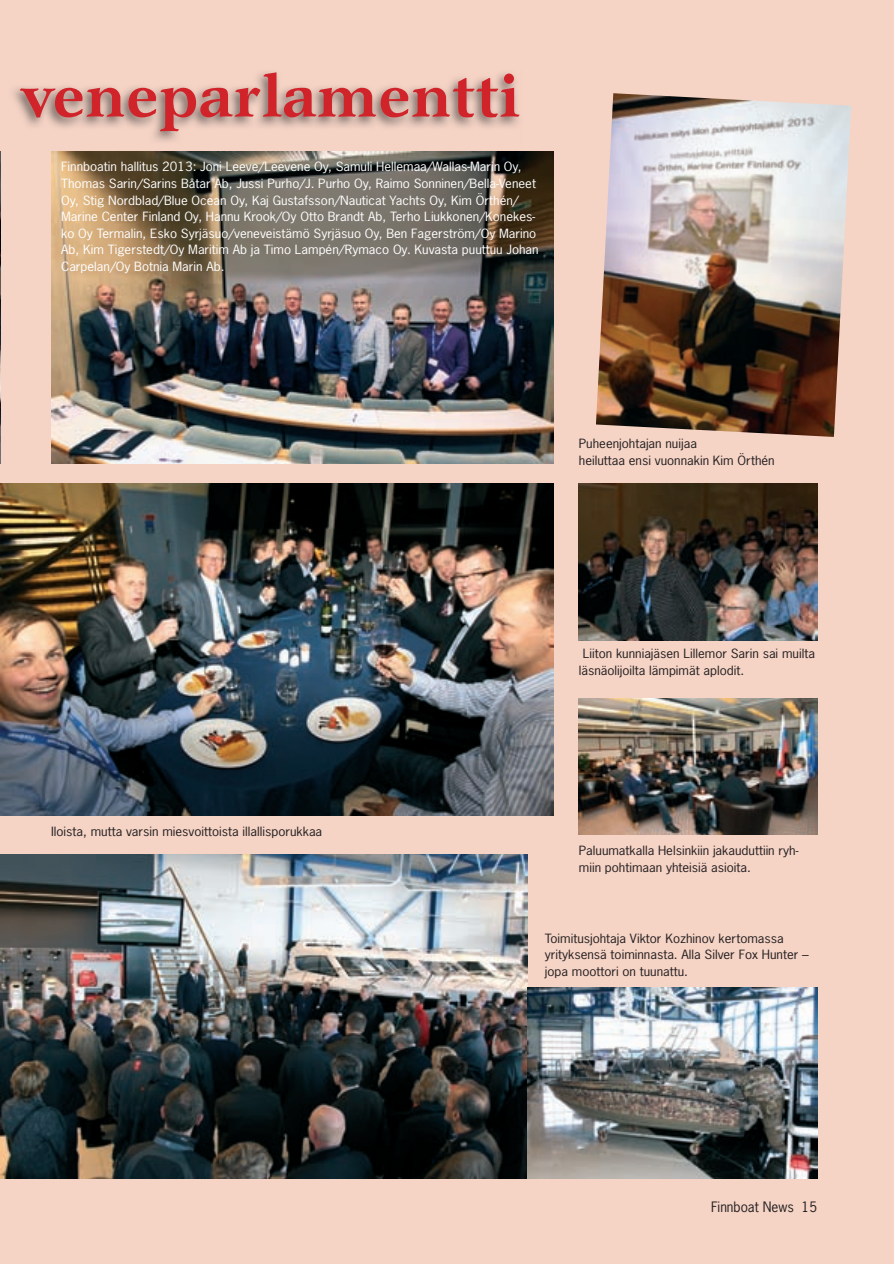
<style>
.page{position:relative;width:894px;height:1264px;background:#fff}
.page>*{position:absolute;margin:0;border:0;box-sizing:border-box;transform-origin:0 0}
.t1{font:700 61.2px "Garth Graphic";color:#d1232a}
.t2{font:13.5px "News Gothic Std";color:#231f20}
.t3{font:12px/16.5px "News Gothic Std";color:#fff;scale:1.1 1}
.t4{font:12px/16.5px "News Gothic Std";color:#231f20;scale:1.1 1}
</style>
<div class="page">
<div style="left:0;top:0;width:893px;height:1263px;background:#f5d3c5"></div>
<img style="left:13px;top:72px;width:506px;height:69px">
<img style="left:0;top:152px;width:1px;height:312px">
<img style="left:578px;top:483px;width:239px;height:158px">
<img style="left:578px;top:698px;width:239px;height:136px">
<img style="left:0;top:854px;width:527px;height:324px">
<img style="left:0;top:483px;width:553px;height:332px">
<img style="left:51px;top:152px;width:502px;height:312px">
<img style="left:596px;top:93px;width:255px;height:344px">
<img style="left:527px;top:987px;width:290px;height:191px">
<h1 class="t1" style="left:20px;top:58px;width:501px">veneparlamentti</h1>
<p class="t3" style="left:61px;top:159px;width:435px">Finnboatin hallitus 2013: Joni Leeve/Leevene Oy, Samuli Hellemaa/Wallas-Marin Oy, Thomas Sarin/Sarins Båtar Ab, Jussi Purho/J. Purho Oy, Raimo Sonninen/Bella-Veneet Oy, Stig Nordblad/Blue Ocean Oy, Kaj Gustafsson/Nauticat Yachts Oy, Kim Örthén/ Marine Center Finland Oy, Hannu Krook/Oy Otto Brandt Ab, Terho Liukkonen/Konekes&shy;ko Oy Termalin, Esko Syrjäsuo/veneveistämö Syrjäsuo Oy, Ben Fagerström/Oy Marino Ab, Kim Tigerstedt/Oy Maritim Ab ja Timo Lampén/Rymaco Oy. Kuvasta puuttuu Johan Carpelan/Oy Botnia Marin Ab.</p>
<p class="t4" style="left:578px;top:435px;width:179px">Puheenjohtajan nuijaa<br>heiluttaa ensi vuonnakin Kim Örthén</p>
<p class="t4" style="left:51px;top:822px;width:248px">Iloista, mutta varsin miesvoittoista illallisporukkaa</p>
<p class="t4" style="left:578px;top:645px;width:216px;text-indent:4px">Liiton kunniajäsen Lillemor Sarin sai muilta läsnäolijoilta lämpimät aplodit.</p>
<p class="t4" style="left:578px;top:842px;width:201px">Paluumatkalla Helsinkiin jakauduttiin ryh&shy;miin pohtimaan yhteisiä asioita.</p>
<p class="t4" style="left:544px;top:929px;width:241px">Toimitusjohtaja Viktor Kozhinov kertomassa yrityksensä toiminnasta. Alla Silver Fox Hunter – jopa moottori on tuunattu.</p>
<p class="t2" style="left:710px;top:1197px;width:108px">Finnboat News 15</p>
</div>
